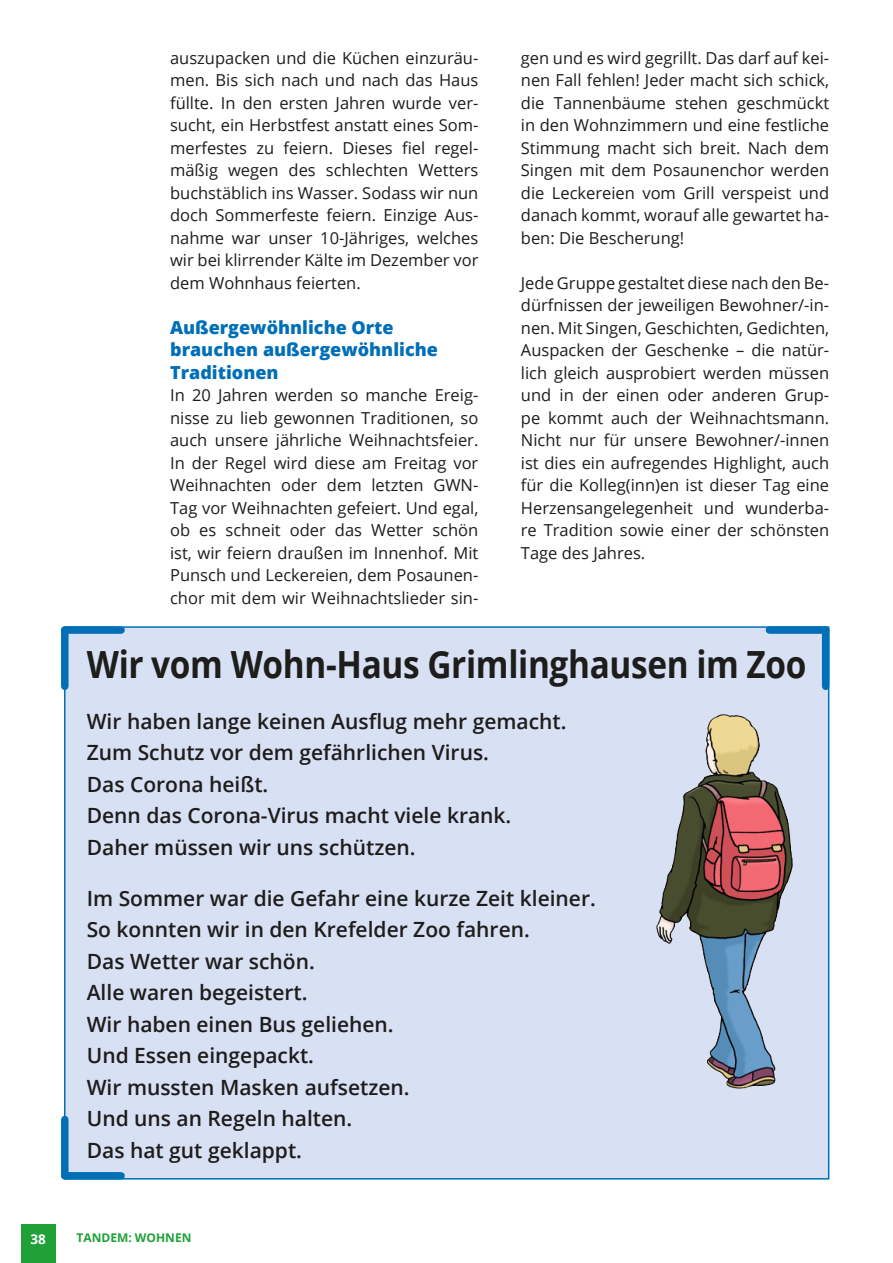
<style>
.page{position:relative;width:893px;height:1263px;background:#fff}
.page>*{position:absolute;margin:0;border:0;box-sizing:border-box;transform-origin:0 0}
.t1{font:700 37.5px "Open Sans";letter-spacing:-.01em;color:#1d1d1b;scale:.89 1}
.t2{font:600 21px/31.5px "Open Sans";color:#1d1d1b}
.t3{font:800 18px/22.5px "Open Sans";color:#006fb7}
.t4{font:16.5px/22.5px "Open Sans";color:#1d1d1b;text-align:justify}
.t5{font:700 13.5px "Open Sans";color:#fff}
.t6{font:700 12px "Open Sans";color:#1fa138}
</style>
<div class="page">
<div style="left:21px;top:1225px;width:34px;height:38px;background:#1fa138"></div>
<div style="left:65px;top:627px;width:764px;height:552px;background:#d8e0f3"></div>
<div style="left:61px;top:630px;width:8px;height:56px;background:#006fb7"></div>
<div style="left:65px;top:626px;width:56px;height:8px;background:#006fb7"></div>
<div style="left:822px;top:630px;width:7px;height:56px;background:#006fb7"></div>
<div style="left:769px;top:626px;width:57px;height:8px;background:#006fb7"></div>
<div style="left:61px;top:1119px;width:8px;height:57px;background:#006fb7"></div>
<div style="left:65px;top:1172px;width:56px;height:7px;background:#006fb7"></div>
<img style="left:656px;top:706px;width:173px;height:386px">
<p class="t4" style="left:170px;top:46px;width:310px">auszupacken und die Küchen einzuräu&shy;men. Bis sich nach und nach das Haus füllte. In den ersten Jahren wurde ver&shy;sucht, ein Herbstfest anstatt eines Som&shy;merfestes zu feiern. Dieses fiel regel&shy;mäßig wegen des schlechten Wetters buchstäblich ins Wasser. Sodass wir nun doch Sommerfeste feiern. Einzige Aus&shy;nahme war unser 10-Jähriges, welches wir bei klirrender Kälte im Dezember vor dem Wohnhaus feierten.</p>
<p class="t3" style="left:170px;top:315px;width:269px">Außergewöhnliche Orte brauchen außergewöhnliche<br>Traditionen</p>
<p class="t4" style="left:170px;top:383px;width:310px">In 20 Jahren werden so manche Ereig&shy;nisse zu lieb gewonnen Traditionen, so auch unsere jährliche Weihnachtsfeier.<br>In der Regel wird diese am Freitag vor Weihnachten oder dem letzten GWN-Tag vor Weihnachten gefeiert. Und egal, ob es schneit oder das Wetter schön ist, wir feiern draußen im Innenhof. Mit Punsch und Leckereien, dem Posaunen&shy;chor mit dem wir Weihnachtslieder sin-</p>
<p class="t4" style="left:521px;top:46px;width:310px">gen und es wird gegrillt. Das darf auf kei&shy;nen Fall fehlen! Jeder macht sich schick, die Tannenbäume stehen geschmückt in den Wohnzimmern und eine festliche Stimmung macht sich breit. Nach dem Singen mit dem Posaunenchor werden die Leckereien vom Grill verspeist und danach kommt, worauf alle gewartet ha&shy;ben: Die Bescherung!</p>
<p class="t4" style="left:521px;top:271px;width:310px">Jede Gruppe gestaltet diese nach den Be&shy;dürfnissen der jeweiligen Bewohner/-in&shy;nen. Mit Singen, Geschichten, Gedichten, Auspacken der Geschenke – die natür&shy;lich gleich ausprobiert werden müssen und in der einen oder anderen Grup&shy;pe kommt auch der Weihnachtsmann.<br>Nicht nur für unsere Bewohner/-innen ist dies ein aufregendes Highlight, auch für die Kolleg(inn)en ist dieser Tag eine Herzensangelegenheit und wunderba&shy;re Tradition sowie einer der schönsten Tage des Jahres.</p>
<h1 class="t1" style="left:87px;top:638px;width:810px">Wir vom Wohn-Haus Grimlinghausen im Zoo</h1>
<p class="t2" style="left:87px;top:705px;width:481px">Wir haben lange keinen Ausflug mehr gemacht.<br>Zum Schutz vor dem gefährlichen Virus.<br>Das Corona heißt.<br>Denn das Corona-Virus macht viele krank.<br>Daher müssen wir uns schützen.</p>
<p class="t2" style="left:87px;top:882px;width:511px">Im Sommer war die Gefahr eine kurze Zeit kleiner.<br>So konnten wir in den Krefelder Zoo fahren.<br>Das Wetter war schön.<br>Alle waren begeistert.<br>Wir haben einen Bus geliehen.<br>Und Essen eingepackt.<br>Wir mussten Masken aufsetzen.<br>Und uns an Regeln halten.<br>Das hat gut geklappt.</p>
<p class="t5" style="left:31px;top:1229px;width:17px">38</p>
<p class="t6" style="left:77px;top:1229px;width:117px">TANDEM: WOHNEN</p>
</div>
